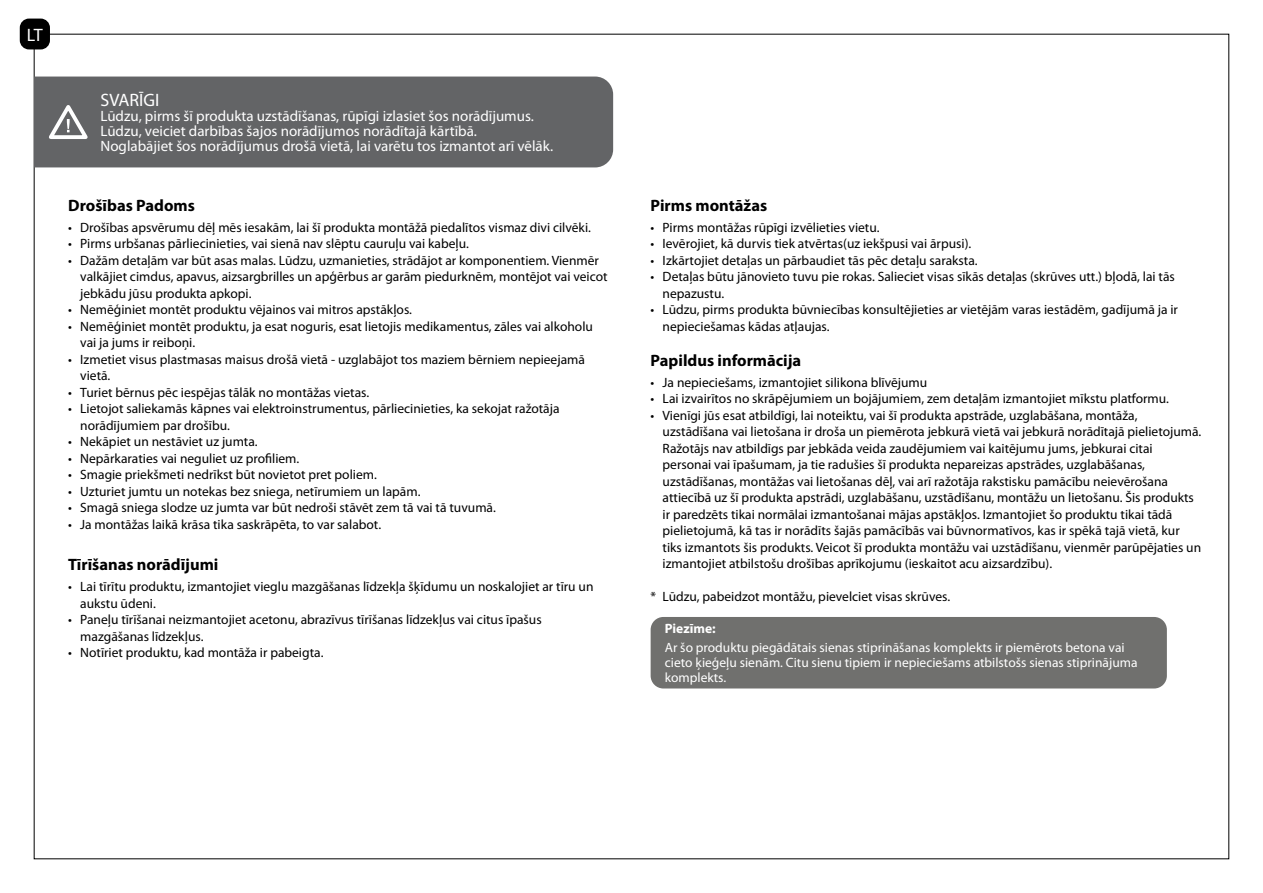
<style>
.page{position:relative;width:1263px;height:893px;background:#fff}
.page>*{position:absolute;margin:0;border:0;box-sizing:border-box;transform-origin:0 0}
.t1{font:18px "Myriad Pro";color:#fff}
.t2{font:700 16.5px "Myriad Pro";color:#000}
.t3{font:15px/15px "Myriad Pro";color:#fff}
.t4{font:13.5px/16.5px "Myriad Pro";color:#000}
.t5{font:13.5px/15px "Myriad Pro";color:#fff}
.t6{font:700 13.5px "Myriad Pro";color:#fff}
</style>
<div class="page">
<div style="left:34px;top:77px;width:579px;height:90px;background:#636466"></div>
<svg style="left:44px;top:102px;width:48px;height:39px"></svg>
<div style="left:21px;top:19px;width:28px;height:30px;background:#000;border-radius:9px"></div>
<div style="left:20px;top:19px;width:30px;height:30px;border:2px solid #000;border-radius:9px"></div>
<div style="left:651px;top:617px;width:516px;height:71px;background:#70706e;border-radius:13px"></div>
<h1 class="t1" style="left:27px;top:25px;width:17px">LT</h1>
<h1 class="t1" style="left:101px;top:91px;width:60px">SVARĪGI</h1>
<p class="t3" style="left:101px;top:109px;width:454px">Lūdzu, pirms šī produkta uzstādīšanas, rūpīgi izlasiet šos norādījumus.<br>Lūdzu, veiciet darbības šajos norādījumos norādītajā kārtībā.<br>Noglabājiet šos norādījumus drošā vietā, lai varētu tos izmantot arī vēlāk.</p>
<p class="t2" style="left:68px;top:197px;width:128px">Drošības Padoms</p>
<p class="t4" style="left:68px;top:219px;width:524px">• Drošības apsvērumu dēļ mēs iesakām, lai šī produkta montāžā piedalītos vismaz divi cilvēki.</p>
<p class="t4" style="left:68px;top:236px;width:402px">• Pirms urbšanas pārliecinieties, vai sienā nav slēptu cauruļu vai kabeļu.</p>
<p class="t4" style="left:80px;top:252px;width:529px;text-indent:-12px">• Dažām detaļām var būt asas malas. Lūdzu, uzmanieties, strādājot ar komponentiem. Vienmēr valkājiet cimdus, apavus, aizsargbrilles un apģērbus ar garām piedurknēm, montējot vai veicot jebkādu jūsu produkta apkopi.</p>
<p class="t4" style="left:68px;top:302px;width:345px">• Nemēģiniet montēt produktu vējainos vai mitros apstākļos.</p>
<p class="t4" style="left:80px;top:318px;width:514px;text-indent:-12px">• Nemēģiniet montēt produktu, ja esat noguris, esat lietojis medikamentus, zāles vai alkoholu vai ja jums ir reiboņi.</p>
<p class="t4" style="left:80px;top:351px;width:506px;text-indent:-12px">• Izmetiet visus plastmasas maisus drošā vietā - uzglabājot tos maziem bērniem nepieejamā vietā.</p>
<p class="t4" style="left:68px;top:384px;width:302px">• Turiet bērnus pēc iespējas tālāk no montāžas vietas.</p>
<p class="t4" style="left:80px;top:401px;width:481px;text-indent:-12px">• Lietojot saliekamās kāpnes vai elektroinstrumentus, pārliecinieties, ka sekojat ražotāja norādījumiem par drošību.</p>
<p class="t4" style="left:68px;top:434px;width:191px">• Nekāpiet un nestāviet uz jumta.</p>
<p class="t4" style="left:68px;top:450px;width:233px">• Nepārkaraties vai neguliet uz profiliem.</p>
<p class="t4" style="left:68px;top:467px;width:310px">• Smagie priekšmeti nedrīkst būt novietot pret poliem.</p>
<p class="t4" style="left:68px;top:483px;width:354px">• Uzturiet jumtu un notekas bez sniega, netīrumiem un lapām.</p>
<p class="t4" style="left:68px;top:500px;width:429px">• Smagā sniega slodze uz jumta var būt nedroši stāvēt zem tā vai tā tuvumā.</p>
<p class="t4" style="left:68px;top:516px;width:314px">• Ja montāžas laikā krāsa tika saskrāpēta, to var salabot.</p>
<p class="t2" style="left:68px;top:556px;width:152px">Tīrīšanas norādījumi</p>
<p class="t4" style="left:80px;top:579px;width:515px;text-indent:-12px">• Lai tīrītu produktu, izmantojiet vieglu mazgāšanas līdzekļa šķīdumu un noskalojiet ar tīru un aukstu ūdeni.</p>
<p class="t4" style="left:80px;top:612px;width:463px;text-indent:-12px">• Paneļu tīrīšanai neizmantojiet acetonu, abrazīvus tīrīšanas līdzekļus vai citus īpašus mazgāšanas līdzekļus.</p>
<p class="t4" style="left:68px;top:644px;width:257px">• Notīriet produktu, kad montāža ir pabeigta.</p>
<p class="t2" style="left:651px;top:197px;width:118px">Pirms montāžas</p>
<p class="t4" style="left:651px;top:219px;width:230px">• Pirms montāžas rūpīgi izvēlieties vietu.</p>
<p class="t4" style="left:651px;top:236px;width:322px">• Ievērojiet, kā durvis tiek atvērtas(uz iekšpusi vai ārpusi).</p>
<p class="t4" style="left:651px;top:252px;width:329px">• Izkārtojiet detaļas un pārbaudiet tās pēc detaļu saraksta.</p>
<p class="t4" style="left:663px;top:269px;width:514px;text-indent:-12px">• Detaļas būtu jānovieto tuvu pie rokas. Salieciet visas sīkās detaļas (skrūves utt.) bļodā, lai tās nepazustu.</p>
<p class="t4" style="left:663px;top:302px;width:517px;text-indent:-12px">• Lūdzu, pirms produkta būvniecības konsultējieties ar vietējām varas iestādēm, gadījumā ja ir nepieciešamas kādas atļaujas.</p>
<p class="t2" style="left:651px;top:352px;width:152px">Papildus informācija</p>
<p class="t4" style="left:651px;top:374px;width:278px">• Ja nepieciešams, izmantojiet silikona blīvējumu</p>
<p class="t4" style="left:651px;top:391px;width:520px">• Lai izvairītos no skrāpējumiem un bojājumiem, zem detaļām izmantojiet mīkstu platformu.</p>
<p class="t4" style="left:663px;top:407px;width:540px;text-indent:-12px">• Vienīgi jūs esat atbildīgi, lai noteiktu, vai šī produkta apstrāde, uzglabāšana, montāža, uzstādīšana vai lietošana ir droša un piemērota jebkurā vietā vai jebkurā norādītajā pielietojumā.<br>Ražotājs nav atbildīgs par jebkāda veida zaudējumiem vai kaitējumu jums, jebkurai citai personai vai īpašumam, ja tie radušies šī produkta nepareizas apstrādes, uzglabāšanas, uzstādīšanas, montāžas vai lietošanas dēļ, vai arī ražotāja rakstisku pamācību neievērošana attiecībā uz šī produkta apstrādi, uzglabāšanu, uzstādīšanu, montāžu un lietošanu. Šis produkts ir paredzēts tikai normālai izmantošanai mājas apstākļos. Izmantojiet šo produktu tikai tādā pielietojumā, kā tas ir norādīts šajās pamācībās vai būvnormatīvos, kas ir spēkā tajā vietā, kur tiks izmantots šis produkts. Veicot šī produkta montāžu vai uzstādīšanu, vienmēr parūpējaties un izmantojiet atbilstošu drošības aprīkojumu (ieskaitot acu aizsardzību).</p>
<p class="t4" style="left:651px;top:589px;width:301px">* Lūdzu, pabeidzot montāžu, pievelciet visas skrūves.</p>
<p class="t6" style="left:665px;top:622px;width:52px">Piezīme:</p>
<p class="t5" style="left:665px;top:641px;width:474px">Ar šo produktu piegādātais sienas stiprināšanas komplekts ir piemērots betona vai cieto ķieģeļu sienām. Citu sienu tipiem ir nepieciešams atbilstošs sienas stiprinājuma komplekts.</p>
</div>
